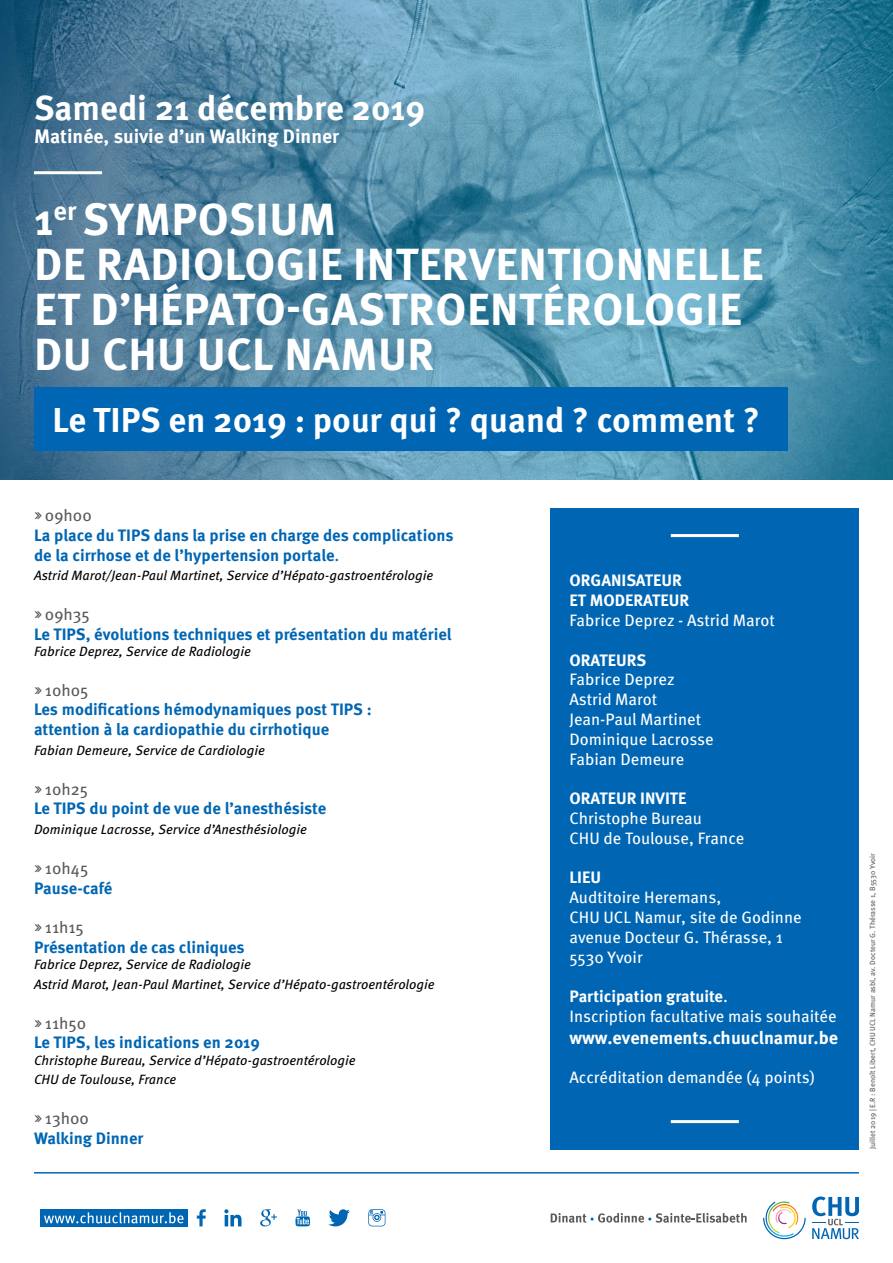
<style>
.page{position:relative;width:893px;height:1263px;background:#fff}
.page>*{position:absolute;margin:0;border:0;box-sizing:border-box;transform-origin:0 0}
.t1{font:700 45px/45px "Meta Hebrew";letter-spacing:.01em;color:#fff}
.t2{font:700 34.5px "Meta Hebrew";color:#fff}
.t3{font:700 19.5px "Meta Hebrew";color:#fff}
.t4{font:700 18px "Meta Hebrew";color:#fff}
.t5{font:700 16.5px/19.8px "Meta Hebrew";color:#0066b3}
.t6{font:16.5px/19.8px "Meta Hebrew";color:#fff}
.t7{font:700 16.5px/19.8px "Meta Hebrew";color:#fff}
.t8{font:italic 13.5px/19.8px "Meta Hebrew";color:#000}
.t9{font:7.5px "Meta Hebrew";color:#58595b}
.s1{font-family:"KG Arrows";font-weight:400;color:#58595b}
.s2{font-weight:400;color:#58595b}
.s3{font-weight:400}
.s4{font-weight:700}
</style>
<div class="page">
<svg style="left:763px;top:1201px;width:43px;height:38px"></svg>
<svg style="left:812px;top:1196px;width:47px;height:43px"></svg>
<svg style="left:551px;top:1213px;width:196px;height:10px"></svg>
<svg style="left:1px;top:1px;width:891px;height:478px;background:#548ea9"></svg>
<div style="left:34px;top:388px;width:754px;height:63px;background:#0066b3"></div>
<div style="left:551px;top:508px;width:308px;height:641px;background:#0066b3"></div>
<hr style="left:34px;top:171px;width:68px;height:3px;background:#fff">
<hr style="left:671px;top:534px;width:68px;height:3px;background:#fff">
<hr style="left:671px;top:1120px;width:68px;height:3px;background:#fff">
<hr style="left:34px;top:1172px;width:825px;height:1px;background:#0066b3">
<div style="left:40px;top:1209px;width:148px;height:17px;background:#0066b3"></div>
<svg style="left:44px;top:1212px;width:140px;height:11px"></svg>
<svg style="left:368px;top:1209px;width:17px;height:17px"></svg>
<svg style="left:197px;top:1209px;width:9px;height:17px"></svg>
<svg style="left:329px;top:1209px;width:21px;height:17px"></svg>
<svg style="left:260px;top:1209px;width:17px;height:17px"></svg>
<svg style="left:224px;top:1209px;width:18px;height:17px"></svg>
<svg style="left:295px;top:1209px;width:15px;height:17px"></svg>
<h2 class="t2" style="left:34px;top:86px;width:393px">Samedi 21 décembre 2019</h2>
<p class="t3" style="left:34px;top:124px;width:307px">Matinée, suivie d’un Walking Dinner</p>
<h1 class="t1" style="left:34px;top:197px;width:731px">1<sup>er</sup> SYMPOSIUM<br>DE RADIOLOGIE INTERVENTIONNELLE<br>ET D’HÉPATO-GASTROENTÉROLOGIE<br>DU CHU UCL NAMUR</h1>
<h2 class="t2" style="left:53px;top:398px;width:709px">Le TIPS en 2019 : pour qui ? quand ? comment ?</h2>
<p class="t5" style="left:34px;top:506px;width:421px"><span class="s1">w</span> <span class="s2">09h00<br></span>La place du TIPS dans la prise en charge des complications de la cirrhose et de l’hypertension portale<span class="s3">.</span></p>
<p class="t8" style="left:34px;top:566px;width:401px">Astrid Marot/Jean-Paul Martinet, Service d’Hépato-gastroentérologie</p>
<p class="t5" style="left:34px;top:605px;width:419px"><span class="s1">w</span> <span class="s2">09h35<br></span>Le TIPS, évolutions techniques et présentation du matériel</p>
<p class="t8" style="left:34px;top:642px;width:219px">Fabrice Deprez, Service de Radiologie</p>
<p class="t5" style="left:34px;top:680px;width:339px"><span class="s1">w</span> <span class="s2">10h05<br></span>Les modifications hémodynamiques post TIPS : attention à la cardiopathie du cirrhotique</p>
<p class="t8" style="left:34px;top:741px;width:232px">Fabian Demeure, Service de Cardiologie</p>
<p class="t5" style="left:34px;top:779px;width:294px"><span class="s1">w</span> <span class="s2">10h25<br></span>Le TIPS du point de vue de l’anesthésiste</p>
<p class="t8" style="left:34px;top:820px;width:274px">Dominique Lacrosse, Service d’Anesthésiologie</p>
<p class="t5" style="left:34px;top:859px;width:80px"><span class="s1">w</span> <span class="s2">10h45<br></span>Pause-café</p>
<p class="t5" style="left:34px;top:918px;width:212px"><span class="s1">w</span> <span class="s2">11h15<br></span>Présentation de cas cliniques</p>
<p class="t8" style="left:34px;top:955px;width:402px">Fabrice Deprez, Service de Radiologie<br>Astrid Marot, Jean-Paul Martinet, Service d’Hépato-gastroentérologie</p>
<p class="t5" style="left:34px;top:1013px;width:227px"><span class="s1">w</span> <span class="s2">11h50<br></span>Le TIPS, les indications en 2019</p>
<p class="t8" style="left:34px;top:1050px;width:323px">Christophe Bureau, Service d’Hépato-gastroentérologie<br>CHU de Toulouse, France</p>
<p class="t5" style="left:34px;top:1109px;width:111px"><span class="s1">w</span> <span class="s2">13h00<br></span>Walking Dinner</p>
<p class="t7" style="left:569px;top:571px;width:121px">ORGANISATEUR<br>ET MODERATEUR</p>
<p class="t6" style="left:569px;top:611px;width:207px">Fabrice Deprez - Astrid Marot</p>
<p class="t7" style="left:569px;top:650px;width:78px">ORATEURS</p>
<p class="t6" style="left:569px;top:670px;width:146px">Fabrice Deprez<br>Astrid Marot<br>Jean-Paul Martinet<br>Dominique Lacrosse<br>Fabian Demeure</p>
<p class="t7" style="left:569px;top:789px;width:119px">ORATEUR INVITE</p>
<p class="t6" style="left:569px;top:809px;width:176px">Christophe Bureau<br>CHU de Toulouse, France</p>
<p class="t7" style="left:569px;top:868px;width:33px">LIEU</p>
<p class="t6" style="left:569px;top:888px;width:234px">Audtitoire Heremans,<br>CHU UCL Namur, site de Godinne avenue Docteur G. Thérasse, 1<br>5530 Yvoir</p>
<p class="t6" style="left:569px;top:987px;width:269px"><span class="s4">Participation gratuite</span>.<br>Inscription facultative mais souhaitée</p>
<p class="t4" style="left:569px;top:1026px;width:270px">www.evenements.chuuclnamur.be</p>
<p class="t6" style="left:569px;top:1068px;width:247px">Accréditation demandée (4 points)</p>
<p class="t9" style="left:868px;top:1149px;width:298px;rotate:-90deg">Juillet 2019 | E.R : Benoît Libert, CHU UCL Namur asbl, av. Docteur G. Thérasse 1, B5530 Yvoir</p>
</div>
